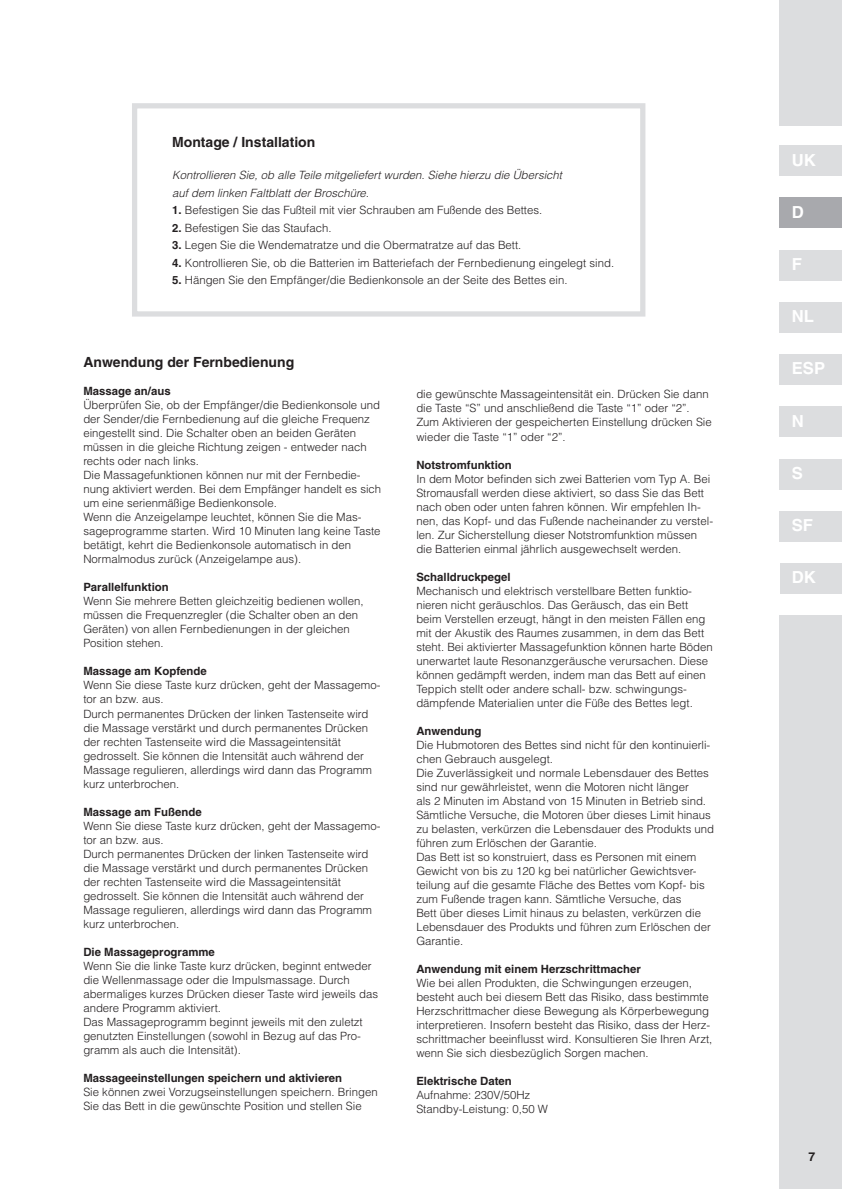
<style>
.page{position:relative;width:842px;height:1189px;background:#fff}
.page>*{position:absolute;margin:0;border:0;box-sizing:border-box;transform-origin:0 0}
.t1{font:700 16.62px "Helvetica";color:#fff}
.t2{font:700 14px "Helvetica";color:#231f20}
.t3{font:700 12.25px "Helvetica";color:#231f20}
.t4{font:300 11.38px/14px "Helvetica";color:#231f20}
.t5{font:700 11.38px "Helvetica";color:#231f20}
.t6{font:italic 300 11.38px/17.5px "Helvetica";color:#231f20}
.s1{font-weight:700}
</style>
<div class="page">
<div style="left:780px;top:563px;width:61px;height:31px;background:#dcdddf"></div>
<div style="left:779px;top:145px;width:62px;height:31px;background:#dcdddf"></div>
<div style="left:779px;top:198px;width:62px;height:30px;background:#a8a9ad"></div>
<div style="left:779px;top:250px;width:62px;height:30px;background:#dcdddf"></div>
<div style="left:779px;top:302px;width:62px;height:31px;background:#dcdddf"></div>
<div style="left:779px;top:354px;width:62px;height:31px;background:#dcdddf"></div>
<div style="left:779px;top:406px;width:62px;height:31px;background:#dcdddf"></div>
<div style="left:779px;top:459px;width:62px;height:30px;background:#dcdddf"></div>
<div style="left:779px;top:511px;width:62px;height:31px;background:#dcdddf"></div>
<div style="left:779px;top:0;width:62px;height:126px;background:#dcdddf"></div>
<div style="left:779px;top:616px;width:62px;height:572px;background:#dcdddf"></div>
<div style="left:132px;top:103px;width:513px;height:213px;border:5px solid #dcdddf"></div>
<p class="t2" style="left:172px;top:134px;width:145px">Montage / Installation</p>
<p class="t6" style="left:172px;top:166px;width:391px">Kontrollieren Sie, ob alle Teile mitgeliefert wurden. Siehe hierzu die Übersicht auf dem linken Faltblatt der Broschüre.</p>
<p class="t4" style="left:172px;top:203px;width:371px"><span class="s1">1.</span> Befestigen Sie das Fußteil mit vier Schrauben am Fußende des Bettes.</p>
<p class="t4" style="left:172px;top:221px;width:161px"><span class="s1">2.</span> Befestigen Sie das Staufach.</p>
<p class="t4" style="left:172px;top:238px;width:350px"><span class="s1">3.</span> Legen Sie die Wendematratze und die Obermatratze auf das Bett.</p>
<p class="t4" style="left:172px;top:256px;width:443px"><span class="s1">4.</span> Kontrollieren Sie, ob die Batterien im Batteriefach der Fernbedienung eingelegt sind.</p>
<p class="t4" style="left:172px;top:273px;width:397px"><span class="s1">5.</span> Hängen Sie den Empfänger/die Bedienkonsole an der Seite des Bettes ein.</p>
<p class="t2" style="left:83px;top:353px;width:212px">Anwendung der Fernbedienung</p>
<p class="t5" style="left:83px;top:384px;width:89px">Massage an/aus</p>
<p class="t4" style="left:83px;top:398px;width:299px">Überprüfen Sie, ob der Empfänger/die Bedienkonsole und der Sender/die Fernbedienung auf die gleiche Frequenz eingestellt sind. Die Schalter oben an beiden Geräten müssen in die gleiche Richtung zeigen - entweder nach rechts oder nach links.<br>Die Massagefunktionen können nur mit der Fernbedie&shy;nung aktiviert werden. Bei dem Empfänger handelt es sich um eine serienmäßige Bedienkonsole.<br>Wenn die Anzeigelampe leuchtet, können Sie die Mas&shy;sageprogramme starten. Wird 10 Minuten lang keine Taste betätigt, kehrt die Bedienkonsole automatisch in den Normalmodus zurück (Anzeigelampe aus).</p>
<p class="t5" style="left:83px;top:580px;width:87px">Parallelfunktion</p>
<p class="t4" style="left:83px;top:594px;width:282px">Wenn Sie mehrere Betten gleichzeitig bedienen wollen, müssen die Frequenzregler (die Schalter oben an den Geräten) von allen Fernbedienungen in der gleichen Position stehen.</p>
<p class="t5" style="left:83px;top:664px;width:125px">Massage am Kopfende</p>
<p class="t4" style="left:83px;top:678px;width:298px">Wenn Sie diese Taste kurz drücken, geht der Massagemo&shy;tor an bzw. aus.<br>Durch permanentes Drücken der linken Tastenseite wird die Massage verstärkt und durch permanentes Drücken der rechten Tastenseite wird die Massageintensität gedrosselt. Sie können die Intensität auch während der Massage regulieren, allerdings wird dann das Programm kurz unterbrochen.</p>
<p class="t5" style="left:83px;top:804px;width:120px">Massage am Fußende</p>
<p class="t4" style="left:83px;top:818px;width:298px">Wenn Sie diese Taste kurz drücken, geht der Massagemo&shy;tor an bzw. aus.<br>Durch permanentes Drücken der linken Tastenseite wird die Massage verstärkt und durch permanentes Drücken der rechten Tastenseite wird die Massageintensität gedrosselt. Sie können die Intensität auch während der Massage regulieren, allerdings wird dann das Programm kurz unterbrochen.</p>
<p class="t5" style="left:83px;top:944px;width:133px">Die Massageprogramme</p>
<p class="t4" style="left:83px;top:958px;width:296px">Wenn Sie die linke Taste kurz drücken, beginnt entweder die Wellenmassage oder die Impulsmassage. Durch abermaliges kurzes Drücken dieser Taste wird jeweils das andere Programm aktiviert.<br>Das Massageprogramm beginnt jeweils mit den zuletzt genutzten Einstellungen (sowohl in Bezug auf das Pro&shy;gramm als auch die Intensität).</p>
<p class="t5" style="left:83px;top:1070px;width:260px">Massageeinstellungen speichern und aktivieren</p>
<p class="t4" style="left:83px;top:1084px;width:296px">Sie können zwei Vorzugseinstellungen speichern. Bringen<br>Sie das Bett in die gewünschte Position und stellen Sie</p>
<p class="t4" style="left:416px;top:387px;width:297px">die gewünschte Massageintensität ein. Drücken Sie dann die Taste “S” und anschließend die Taste “1” oder “2”.<br>Zum Aktivieren der gespeicherten Einstellung drücken Sie wieder die Taste “1” oder “2”.</p>
<p class="t5" style="left:416px;top:457px;width:97px">Notstromfunktion</p>
<p class="t4" style="left:416px;top:471px;width:298px">In dem Motor befinden sich zwei Batterien vom Typ A. Bei Stromausfall werden diese aktiviert, so dass Sie das Bett nach oben oder unten fahren können. Wir empfehlen Ih&shy;nen, das Kopf- und das Fußende nacheinander zu verstel&shy;len. Zur Sicherstellung dieser Notstromfunktion müssen die Batterien einmal jährlich ausgewechselt werden.</p>
<p class="t5" style="left:416px;top:569px;width:96px">Schalldruckpegel</p>
<p class="t4" style="left:416px;top:583px;width:298px">Mechanisch und elektrisch verstellbare Betten funktio&shy;nieren nicht geräuschlos. Das Geräusch, das ein Bett beim Verstellen erzeugt, hängt in den meisten Fällen eng mit der Akustik des Raumes zusammen, in dem das Bett steht. Bei aktivierter Massagefunktion können harte Böden unerwartet laute Resonanzgeräusche verursachen. Diese können gedämpft werden, indem man das Bett auf einen Teppich stellt oder andere schall- bzw. schwingungs&shy;dämpfende Materialien unter die Füße des Bettes legt.</p>
<p class="t5" style="left:416px;top:723px;width:67px">Anwendung</p>
<p class="t4" style="left:416px;top:737px;width:299px">Die Hubmotoren des Bettes sind nicht für den kontinuierli&shy;chen Gebrauch ausgelegt.<br>Die Zuverlässigkeit und normale Lebensdauer des Bettes sind nur gewährleistet, wenn die Motoren nicht länger<br>als 2 Minuten im Abstand von 15 Minuten in Betrieb sind.<br>Sämtliche Versuche, die Motoren über dieses Limit hinaus zu belasten, verkürzen die Lebensdauer des Produkts und führen zum Erlöschen der Garantie.<br>Das Bett ist so konstruiert, dass es Personen mit einem Gewicht von bis zu 120 kg bei natürlicher Gewichtsver&shy;teilung auf die gesamte Fläche des Bettes vom Kopf- bis zum Fußende tragen kann. Sämtliche Versuche, das<br>Bett über dieses Limit hinaus zu belasten, verkürzen die Lebensdauer des Produkts und führen zum Erlöschen der Garantie.</p>
<p class="t5" style="left:416px;top:961px;width:226px">Anwendung mit einem Herzschrittmacher</p>
<p class="t4" style="left:416px;top:975px;width:297px">Wie bei allen Produkten, die Schwingungen erzeugen, besteht auch bei diesem Bett das Risiko, dass bestimmte Herzschrittmacher diese Bewegung als Körperbewegung interpretieren. Insofern besteht das Risiko, dass der Herz&shy;schrittmacher beeinflusst wird. Konsultieren Sie Ihren Arzt, wenn Sie sich diesbezüglich Sorgen machen.</p>
<p class="t5" style="left:416px;top:1073px;width:97px">Elektrische Daten</p>
<p class="t4" style="left:416px;top:1087px;width:133px">Aufnahme: 230V/50Hz<br>Standby-Leistung: 0,50 W</p>
<h1 class="t1" style="left:791px;top:150px;width:26px">UK</h1>
<h1 class="t1" style="left:791px;top:202px;width:14px">D</h1>
<h1 class="t1" style="left:791px;top:254px;width:12px">F</h1>
<h1 class="t1" style="left:791px;top:306px;width:24px">NL</h1>
<h1 class="t1" style="left:791px;top:358px;width:35px">ESP</h1>
<h1 class="t1" style="left:791px;top:410px;width:14px">N</h1>
<h1 class="t1" style="left:791px;top:463px;width:13px">S</h1>
<h1 class="t1" style="left:791px;top:515px;width:23px">SF</h1>
<h1 class="t1" style="left:791px;top:567px;width:26px">DK</h1>
<p class="t3" style="left:808px;top:1149px;width:8px">7</p>
</div>
